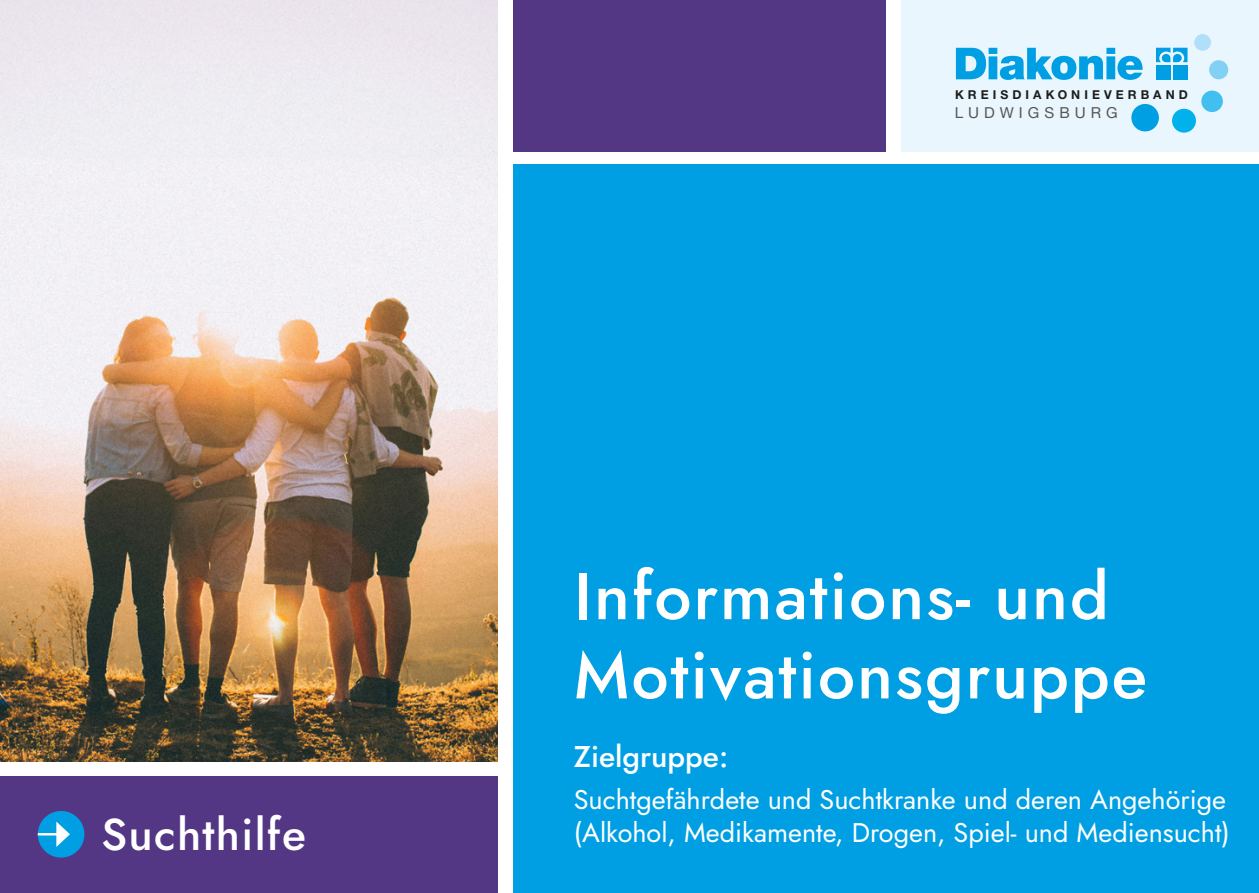
<style>
.page{position:relative;width:1259px;height:893px;background:#fff}
.page>*{position:absolute;margin:0;border:0;box-sizing:border-box;transform-origin:0 0}
.t1{font:500 66px/79.2px "Jost";letter-spacing:.03em;color:#fff}
.t2{font:500 44.7px "Jost";letter-spacing:.03em;color:#fff}
.t3{font:500 30px "Jost";color:#fff}
.t4{font:27px "Jost";color:#fff}
.t5{font:15.3px "Helvetica Neue";letter-spacing:.33em;color:#575756}
.t6{font:700 12.3px "Helvetica Neue";letter-spacing:.33em;color:#1d1d1b}
</style>
<div class="page">
<div style="left:901px;top:0;width:358px;height:151px;background:#eaf6fe"></div>
<img style="left:0;top:0;width:497px;height:761px">
<div style="left:513px;top:164px;width:746px;height:729px;background:#009fe3"></div>
<div style="left:513px;top:0;width:373px;height:151px;background:#533684"></div>
<div style="left:0;top:776px;width:497px;height:117px;background:#533684"></div>
<svg style="left:956px;top:48px;width:30px;height:31px"></svg>
<div style="left:988px;top:56px;width:9px;height:23px;background:#009fe3"></div>
<div style="left:988px;top:48px;width:9px;height:6px;background:#009fe3"></div>
<svg style="left:1000px;top:48px;width:103px;height:32px"></svg>
<div style="left:1106px;top:56px;width:9px;height:23px;background:#009fe3"></div>
<div style="left:1106px;top:48px;width:9px;height:6px;background:#009fe3"></div>
<svg style="left:1117px;top:56px;width:25px;height:24px"></svg>
<svg style="left:1156px;top:48px;width:31px;height:14px"></svg>
<div style="left:1156px;top:65px;width:14px;height:14px;background:#009fe3"></div>
<div style="left:1173px;top:65px;width:14px;height:14px;background:#009fe3"></div>
<div style="left:1131px;top:104px;width:28px;height:27px;background:#009fe3;border-radius:50%"></div>
<div style="left:1172px;top:109px;width:24px;height:24px;background:#00b1eb;border-radius:50%"></div>
<div style="left:1201px;top:91px;width:21px;height:21px;background:#41c0f0;border-radius:50%"></div>
<div style="left:1209px;top:60px;width:19px;height:19px;background:#83d0f5;border-radius:50%"></div>
<div style="left:1194px;top:34px;width:17px;height:17px;background:#afdff9;border-radius:50%"></div>
<div style="left:38px;top:811px;width:46px;height:47px;background:#009fe3;border-radius:50%"></div>
<svg style="left:38px;top:822px;width:32px;height:25px"></svg>
<p class="t6" style="left:955px;top:83px;width:234px">KREISDIAKONIEVERBAND</p>
<p class="t5" style="left:954px;top:99px;width:164px">LUDWIGSBURG</p>
<h1 class="t1" style="left:574px;top:557px;width:575px">Informations- und<br>Motivationsgruppe</h1>
<p class="t3" style="left:574px;top:736px;width:156px">Zielgruppe:</p>
<p class="t4" style="left:574px;top:782px;width:653px">Suchtgefährdete und Suchtkranke und deren Angehörige</p>
<h2 class="t2" style="left:101px;top:804px;width:206px">Suchthilfe</h2>
<p class="t4" style="left:574px;top:814px;width:657px">(Alkohol, Medikamente, Drogen, Spiel- und Mediensucht)</p>
</div>
